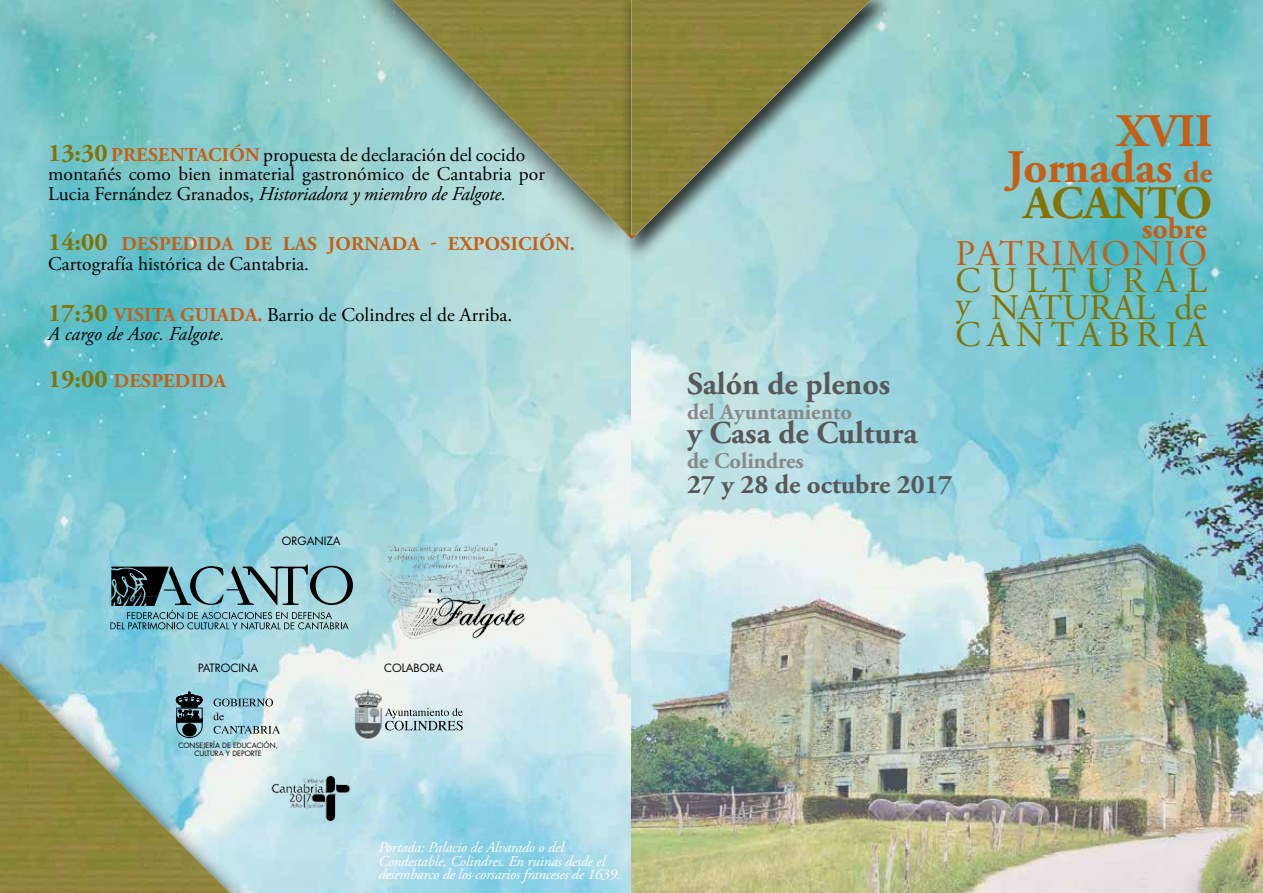
<style>
.page{position:relative;width:1263px;height:893px;background:#fff}
.page>*{position:absolute;margin:0;border:0;box-sizing:border-box;transform-origin:0 0}
.t1{font:700 46.5px/36px "Adobe Garamond Pro";color:#c65e13;text-align:right}
.t2{font:36px/27px "Adobe Garamond Pro";letter-spacing:.18em;color:#847305;text-align:justify}
.t3{font:36px "Adobe Garamond Pro";letter-spacing:.075em;color:#c65e13}
.t4{font:700 31.8px "Adobe Garamond Pro";color:#58585a}
.t5{font:700 30px "Adobe Garamond Pro";color:#c65e13}
.t6{font:700 26.85px "Adobe Garamond Pro";color:#58585a}
.t7{font:700 22.5px "Adobe Garamond Pro";color:#87888a}
.t8{font:19.5px/19.5px "Adobe Garamond Pro";color:#000}
.t9{font:700 19.5px/19.5px "Adobe Garamond Pro";letter-spacing:.015em;color:#c65e13}
.t10{font:italic 15px/13.5px "Adobe Garamond Pro";letter-spacing:-.01em;color:#fff}
.t11{font:11.1px "Futura";color:#000}
.t12{font:7.2px/8.6px "Futura";color:#000;text-align:center}
.s1{font-weight:700;font-size:25.35px;color:#847305}
.s2{font-weight:700;color:#c65e13}
.s3{font-style:italic}
.s4{font-size:25.35px;color:#847305}
.s5{font-weight:400;color:#000}
.s6{font-size:30px}
.s7{color:#847305}
</style>
<div class="page">
<img style="left:0;top:0;width:1263px;height:893px">
<svg style="left:258px;top:699px;width:15px;height:7px"></svg>
<svg style="left:258px;top:726px;width:22px;height:8px"></svg>
<div style="left:348px;top:0;width:301px;height:258px;background:#000;opacity:.75"></div>
<img style="left:393px;top:0;width:229px;height:235px">
<div style="left:0;top:646px;width:258px;height:247px;background:#000;opacity:.75"></div>
<img style="left:0;top:663px;width:230px;height:230px">
<img style="left:269px;top:774px;width:84px;height:49px">
<img style="left:354px;top:689px;width:28px;height:49px">
<svg style="left:385px;top:708px;width:78px;height:22px;background:#a7b8bb"></svg>
<svg style="left:110px;top:564px;width:243px;height:66px;background:#719ca4"></svg>
<img style="left:382px;top:543px;width:146px;height:96px">
<div style="left:622px;top:0;width:274px;height:264px;background:#000;opacity:.75"></div>
<svg style="left:631px;top:0;width:240px;height:235px;background:#95a37d"></svg>
<p class="t8" style="left:48px;top:146px;width:498px"><span class="s1">13:30</span> <span class="s2">PRESENTACIÓN</span> propuesta de declaración del cocido montañés como bien inmaterial gastronómico de Cantabria por<br>Lucia Fernández Granados, <span class="s3">Historiadora y miembro de Falgote.</span></p>
<p class="t9" style="left:48px;top:235px;width:528px"><span class="s4">14:00</span> DESPEDIDA DE LAS JORNADA - EXPOSICIÓN.<br><span class="s5">Cartografía histórica de Cantabria.</span></p>
<p class="t8" style="left:48px;top:305px;width:465px"><span class="s1">17:30</span> <span class="s2">VISITA GUIADA.</span> Barrio de Colindres el de Arriba.<br><span class="s3">A cargo de Asoc. Falgote.</span></p>
<p class="t9" style="left:48px;top:371px;width:179px"><span class="s4">19:00</span> DESPEDIDA</p>
<p class="t11" style="left:282px;top:534px;width:60px">ORGANIZA</p>
<p class="t11" style="left:198px;top:661px;width:62px">PATROCINA</p>
<p class="t11" style="left:384px;top:661px;width:61px">COLABORA</p>
<p class="t12" style="left:178px;top:741px;width:101px">CONSEJERÍA DE EDUCACIÓN,<br>CULTURA Y DEPORTE</p>
<p class="t10" style="left:378px;top:841px;width:244px">Portada: Palacio de Alvarado o del<br>Condestable, Colindres. En ruinas desde el desembarco de los corsarios franceses de 1639.</p>
<h1 class="t1" style="left:1007px;top:114px;width:207px">XVII<br>Jornadas <span class="s6">de<br></span><span class="s7">ACANTO</span></h1>
<h3 class="t5" style="left:1142px;top:211px;width:67px">sobre</h3>
<h2 class="t3" style="left:955px;top:232px;width:253px">PATRIMONIO</h2>
<h2 class="t2" style="left:955px;top:269px;width:253px">CULTURAL y NATURAL de CANTABRIA</h2>
<h3 class="t4" style="left:687px;top:366px;width:205px">Salón de plenos</h3>
<p class="t7" style="left:687px;top:399px;width:166px">del Ayuntamiento</p>
<h3 class="t4" style="left:687px;top:415px;width:232px">y Casa de Cultura</h3>
<p class="t7" style="left:687px;top:448px;width:118px">de Colindres</p>
<h3 class="t6" style="left:687px;top:469px;width:267px">27 y 28 de octubre 2017</h3>
</div>
